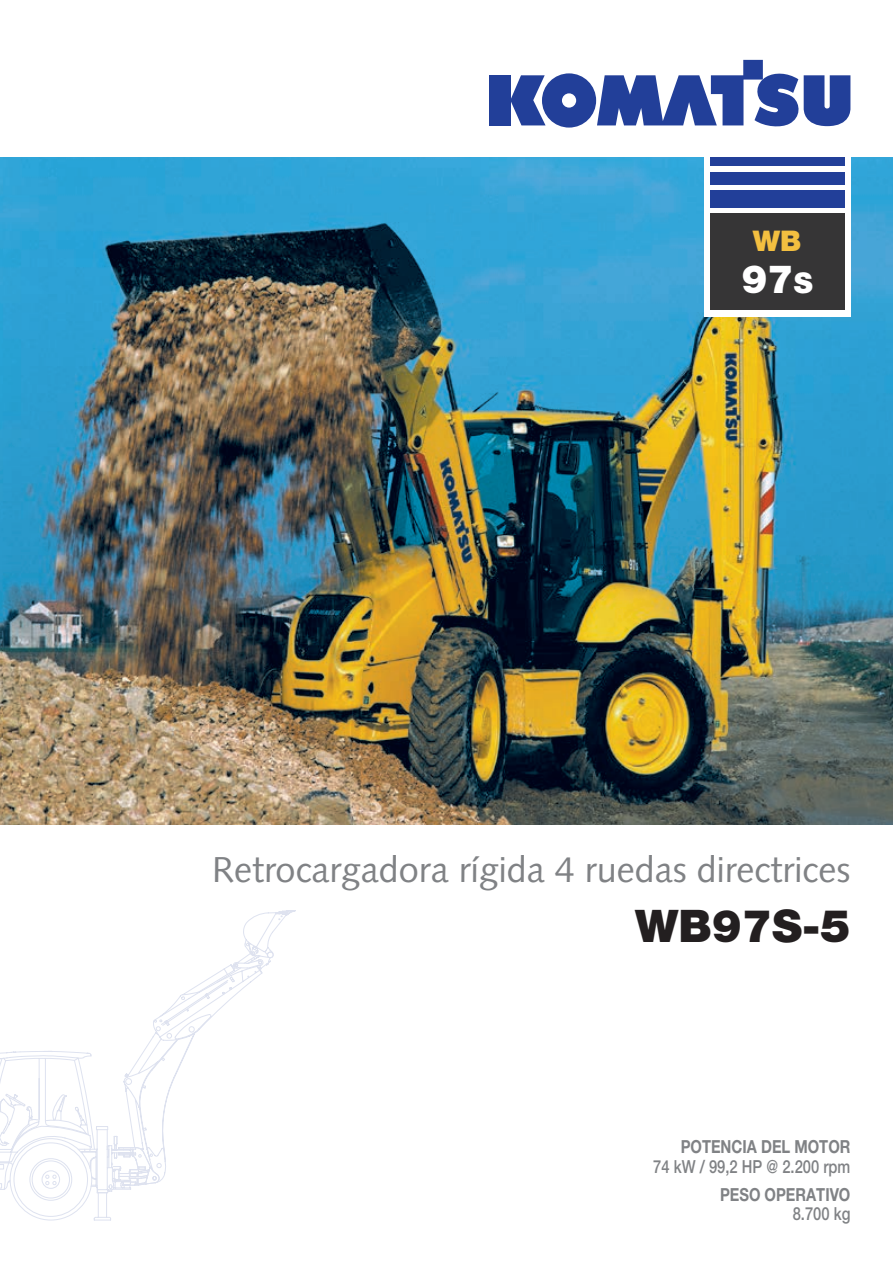
<style>
.page{position:relative;width:893px;height:1263px;background:#fff}
.page>*{position:absolute;margin:0;border:0;box-sizing:border-box;transform-origin:0 0}
.t1{font:900 45px "Helvetica Neue LT Pro";color:#231f20}
.t2{font:900 39px "Helvetica Neue LT Pro";color:#fff}
.t3{font:36px "Syntax LTCE";color:#808285}
.t4{font:900 28.5px "Helvetica Neue LT Pro";color:#f3bf40}
.t5{font:700 18px "Helvetica Neue LT Pro";color:#808285;scale:.82 1}
.t6{font:500 18px "Helvetica Neue LT Pro";color:#808285;scale:.82 1}
.s1{font-size:28.5px}
</style>
<div class="page">
<div style="left:489px;top:75px;width:21px;height:50px;background:#223f99"></div>
<svg style="left:510px;top:60px;width:340px;height:68px"></svg>
<img style="left:0;top:157px;width:893px;height:668px">
<div style="left:704px;top:153px;width:146px;height:163px;background:#fff"></div>
<div style="left:710px;top:213px;width:134px;height:97px;background:#363536"></div>
<div style="left:710px;top:190px;width:134px;height:17px;background:#223f99"></div>
<div style="left:710px;top:172px;width:134px;height:13px;background:#223f99"></div>
<div style="left:710px;top:157px;width:134px;height:9px;background:#223f99"></div>
<svg style="left:0;top:910px;width:296px;height:310px"></svg>
<div style="left:14px;top:1142px;width:74px;height:75px;border:1px solid #223f99;border-radius:50%"></div>
<p class="t4" style="left:753px;top:224px;width:50px">WB</p>
<p class="t2" style="left:742px;top:256px;width:73px">97<span class="s1">S</span></p>
<p class="t3" style="left:212px;top:848px;width:640px">Retrocargadora rígida 4 ruedas directrices</p>
<p class="t1" style="left:635px;top:899px;width:217px">WB97S-5</p>
<p class="t5" style="left:681px;top:1136px;width:209px">POTENCIA DEL MOTOR</p>
<p class="t6" style="left:653px;top:1156px;width:242px">74 kW / 99,2 HP @ 2.200 rpm</p>
<p class="t5" style="left:720px;top:1183px;width:161px">PESO OPERATIVO</p>
<p class="t6" style="left:793px;top:1203px;width:72px">8.700 kg</p>
</div>
